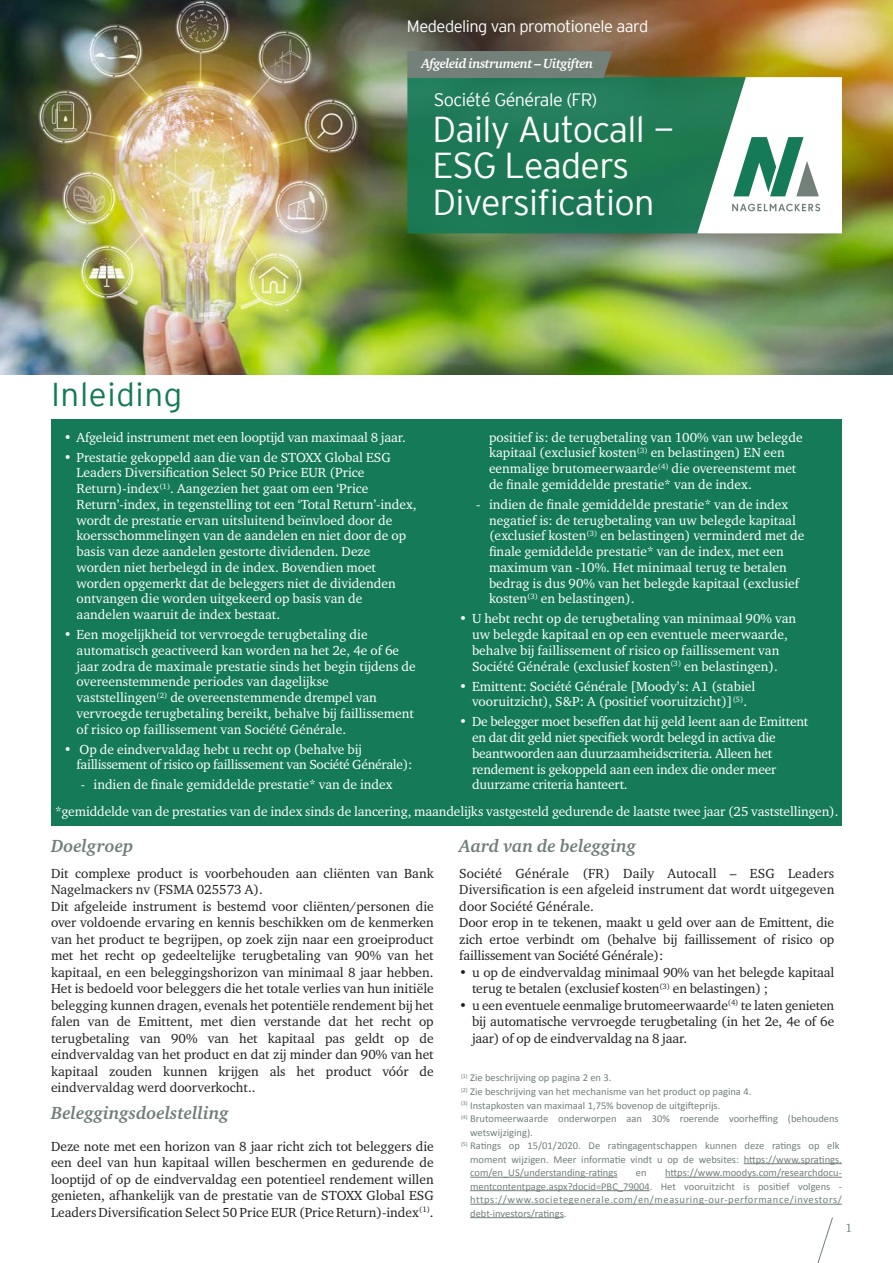
<style>
.page{position:relative;width:893px;height:1263px;background:#fff}
.page>*{position:absolute;margin:0;border:0;box-sizing:border-box;transform-origin:0 0}
.t1{font:36px/36px "Interstate Mono Lgt";letter-spacing:-.02em;color:#fff}
.t2{font:33px "Interstate Mono Lgt";letter-spacing:.02em;color:#147a57}
.t3{font:italic 700 18px "Charter ITC Pro";color:#728079}
.t4{font:18px "Interstate Mono Lgt";letter-spacing:-.03em;color:#fff}
.t5{font:16.5px "Interstate Mono Lgt";letter-spacing:-.03em;color:#fff}
.t6{font:13.5px/15.8px "Charter ITC Pro";color:#fff}
.t7{font:13.5px/16.5px "Charter ITC Pro";color:#231f20}
.t8{font:13.5px/15.8px "Charter ITC Pro";letter-spacing:-.02em;color:#fff}
.t9{font:italic 700 13.5px "Charter ITC Pro";letter-spacing:-.035em;color:#fff}
.t10{font:12px "Charter";color:#728079}
.t11{font:10.5px/13.5px "Calibri";color:#728079;text-align:justify}
</style>
<div class="page">
<img style="left:0;top:0;width:893px;height:374px">
<svg style="left:407px;top:77px;width:290px;height:156px;background:#1d7956"></svg>
<div style="left:407px;top:51px;width:205px;height:27px;background:#728079"></div>
<svg style="left:697px;top:77px;width:145px;height:156px"></svg>
<hr style="left:744px;top:1163px;width:98px;height:1px;background:#728079">
<hr style="left:470px;top:1177px;width:147px;height:1px;background:#728079">
<hr style="left:665px;top:1177px;width:177px;height:1px;background:#728079">
<hr style="left:470px;top:1190px;width:180px;height:1px;background:#728079">
<hr style="left:470px;top:1204px;width:372px;height:1px;background:#728079">
<hr style="left:470px;top:1217px;width:94px;height:1px;background:#728079">
<div style="left:51px;top:419px;width:791px;height:407px;background:#147a57"></div>
<svg style="left:817px;top:1217px;width:16px;height:46px"></svg>
<p class="t5" style="left:407px;top:17px;width:243px">Mededeling van promotionele aard</p>
<p class="t9" style="left:421px;top:55px;width:173px">Afgeleid instrument – Uitgiften</p>
<h3 class="t4" style="left:434px;top:89px;width:165px">Société Générale (FR)</h3>
<h1 class="t1" style="left:432px;top:111px;width:244px">Daily Autocall -<br>ESG Leaders<br>Diversification</h1>
<h2 class="t2" style="left:51px;top:376px;width:133px">Inleiding</h2>
<p class="t6" style="left:64px;top:429px;width:343px">• Afgeleid instrument met een looptijd van maximaal 8 jaar.</p>
<p class="t6" style="left:77px;top:449px;width:342px;text-indent:-13px">• Prestatie gekoppeld aan die van de STOXX Global ESG Leaders Diversification Select 50 Price EUR (Price Return)-index<sup>(1)</sup>. Aangezien het gaat om een ‘Price Return’-index, in tegenstelling tot een ‘Total Return’-index, wordt de prestatie ervan uitsluitend beïnvloed door de koersschommelingen van de aandelen en niet door de op basis van deze aandelen gestorte dividenden. Deze worden niet herbelegd in de index. Bovendien moet worden opgemerkt dat de beleggers niet de dividenden ontvangen die worden uitgekeerd op basis van de aandelen waaruit de index bestaat.</p>
<p class="t6" style="left:77px;top:626px;width:341px;text-indent:-13px">• Een mogelijkheid tot vervroegde terugbetaling die automatisch geactiveerd kan worden na het 2e, 4e of 6e jaar zodra de maximale prestatie sinds het begin tijdens de overeenstemmende periodes van dagelijkse vaststellingen<sup>(2)</sup> de overeenstemmende drempel van vervroegde terugbetaling bereikt, behalve bij faillissement of risico op faillissement van Société Générale.</p>
<p class="t8" style="left:77px;top:741px;width:337px;text-indent:-13px">• Op de eindvervaldag hebt u recht op (behalve bij faillissement of risico op faillissement van Société Générale):</p>
<p class="t6" style="left:81px;top:777px;width:313px">- indien de finale gemiddelde prestatie* van de index</p>
<p class="t6" style="left:489px;top:429px;width:315px">positief is: de terugbetaling van 100% van uw belegde kapitaal (exclusief kosten<sup>(3)</sup> en belastingen) EN een eenmalige brutomeerwaarde<sup>(4)</sup> die overeenstemt met de finale gemiddelde prestatie* van de index.</p>
<p class="t6" style="left:489px;top:496px;width:317px;text-indent:-13px">- indien de finale gemiddelde prestatie* van de index negatief is: de terugbetaling van uw belegde kapitaal (exclusief kosten<sup>(3)</sup> en belastingen) verminderd met de finale gemiddelde prestatie* van de index, met een maximum van -10%. Het minimaal terug te betalen bedrag is dus 90% van het belegde kapitaal (exclusief kosten<sup>(3)</sup> en belastingen).</p>
<p class="t6" style="left:459px;top:611px;width:339px;text-align:center">• U hebt recht op de terugbetaling van minimaal 90% van uw belegde kapitaal en op een eventuele meerwaarde, behalve bij faillissement of risico op faillissement van Société Générale (exclusief kosten<sup>(3)</sup> en belastingen).</p>
<p class="t6" style="left:459px;top:678px;width:297px;text-align:center">• Emittent: Société Générale [Moody’s: A1 (stabiel vooruitzicht), S&amp;P: A (positief vooruitzicht)]<sup>(5)</sup>.</p>
<p class="t6" style="left:472px;top:714px;width:338px;text-indent:-13px">• De belegger moet beseffen dat hij geld leent aan de Emittent en dat dit geld niet specifiek wordt belegd in activa die beantwoorden aan duurzaamheidscriteria. Alleen het rendement is gekoppeld aan een index die onder meer duurzame criteria hanteert.</p>
<p class="t6" style="left:55px;top:803px;width:785px">*gemiddelde van de prestaties van de index sinds de lancering, maandelijks vastgesteld gedurende de laatste twee jaar (25 vaststellingen).</p>
<h3 class="t3" style="left:51px;top:835px;width:84px">Doelgroep</h3>
<p class="t7" style="left:51px;top:864px;width:384px">Dit complexe product is voorbehouden aan cliënten van Bank Nagelmackers nv (FSMA 025573 A).<br>Dit afgeleide instrument is bestemd voor cliënten/personen die over voldoende ervaring en kennis beschikken om de kenmerken van het product te begrijpen, op zoek zijn naar een groeiproduct met het recht op gedeeltelijke terugbetaling van 90% van het kapitaal, en een beleggingshorizon van minimaal 8 jaar hebben.<br>Het is bedoeld voor beleggers die het totale verlies van hun initiële belegging kunnen dragen, evenals het potentiële rendement bij het falen van de Emittent, met dien verstande dat het recht op terugbetaling van 90% van het kapitaal pas geldt op de eindvervaldag van het product en dat zij minder dan 90% van het kapitaal zouden kunnen krijgen als het product vóór de eindvervaldag werd doorverkocht..</p>
<h3 class="t3" style="left:51px;top:1102px;width:179px">Beleggingsdoelstelling</h3>
<p class="t7" style="left:51px;top:1137px;width:384px;text-align:justify">Deze note met een horizon van 8 jaar richt zich tot beleggers die een deel van hun kapitaal willen beschermen en gedurende de looptijd of op de eindvervaldag een potentieel rendement willen genieten, afhankelijk van de prestatie van de STOXX Global ESG Leaders Diversification Select 50 Price EUR (Price Return)-index<sup>(1)</sup>.</p>
<h3 class="t3" style="left:459px;top:835px;width:178px">Aard van de belegging</h3>
<p class="t7" style="left:459px;top:864px;width:377px">Société Générale (FR) Daily Autocall – ESG Leaders Diversification is een afgeleid instrument dat wordt uitgegeven door Société Générale.<br>Door erop in te tekenen, maakt u geld over aan de Emittent, die zich ertoe verbindt om (behalve bij faillissement of risico op faillissement van Société Générale):</p>
<p class="t7" style="left:472px;top:963px;width:364px;text-indent:-13px">• u op de eindvervaldag minimaal 90% van het belegde kapitaal terug te betalen (exclusief kosten<sup>(3)</sup> en belastingen) ;</p>
<p class="t7" style="left:472px;top:996px;width:364px;text-align:justify;text-indent:-13px">• u een eventuele eenmalige brutomeerwaarde<sup>(4)</sup> te laten genieten bij automatische vervroegde terugbetaling (in het 2e, 4e of 6e jaar) of op de eindvervaldag na 8 jaar.</p>
<p class="t11" style="left:461px;top:1071px;width:152px"><sup>(1)</sup> Zie beschrijving op pagina 2 en 3.</p>
<p class="t11" style="left:461px;top:1084px;width:292px"><sup>(2)</sup> Zie beschrijving van het mechanisme van het product op pagina 4.</p>
<p class="t11" style="left:461px;top:1098px;width:261px"><sup>(3)</sup> Instapkosten van maximaal 1,75% bovenop de uitgifteprijs.</p>
<p class="t11" style="left:461px;top:1111px;width:379px"><sup>(4)</sup> Brutomeerwaarde onderworpen aan 30% roerende voorheffing (behoudens</p>
<p class="t11" style="left:470px;top:1125px;width:64px">wetswijziging).</p>
<p class="t11" style="left:461px;top:1138px;width:380px"><sup>(5)</sup> Ratings op 15/01/2020. De ratingagentschappen kunnen deze ratings op elk</p>
<p class="t11" style="left:470px;top:1152px;width:373px">moment wijzigen. Meer informatie vindt u op de websites: https://www.spratings.</p>
<p class="t11" style="left:470px;top:1165px;width:149px">com/en_US/understanding-ratings</p>
<p class="t11" style="left:636px;top:1165px;width:12px">en</p>
<p class="t11" style="left:470px;top:1165px;width:373px;text-indent:195px">https://www.moodys.com/researchdocu&shy;mentcontentpage.aspx?docid=PBC_79004. Het vooruitzicht is positief volgens - https://www.societegenerale.com/en/measuring-our-performance/investors/ debt-investors/ratings.</p>
<p class="t10" style="left:845px;top:1218px;width:8px">1</p>
</div>
